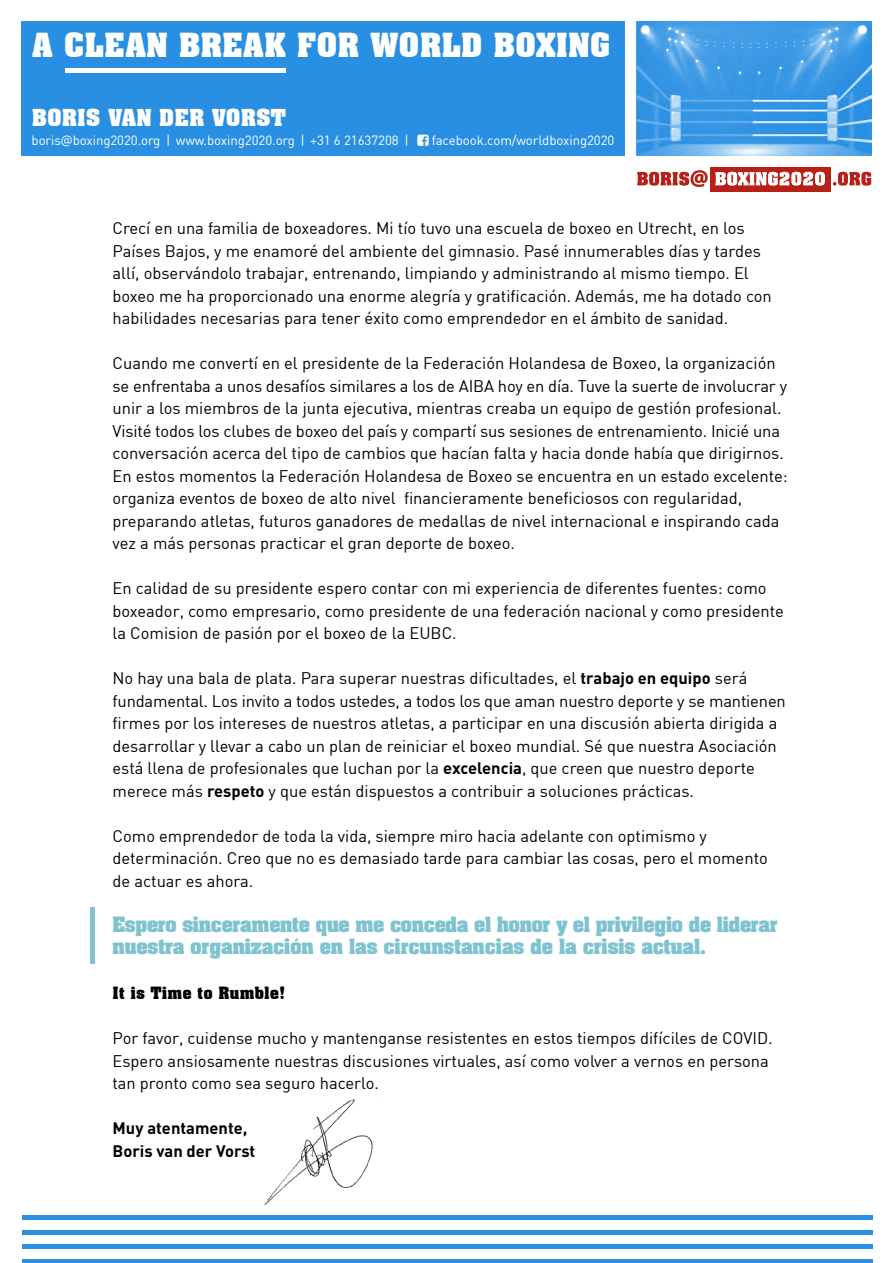
<style>
.page{position:relative;width:893px;height:1263px;background:#fff}
.page>*{position:absolute;margin:0;border:0;box-sizing:border-box;transform-origin:0 0}
.t1{font:700 32.4px "Aachen BT";color:#fff}
.t2{font:700 22.8px "Aachen BT";color:#fff}
.t3{font:700 18px/22.5px "Aachen";letter-spacing:-.01em;color:#80c3d0}
.t4{font:16.5px/22.5px "DIN";color:#000}
.t5{font:700 16.5px/22.5px "DIN";color:#000}
.t6{font:700 16.5px "Aachen BT";color:#000}
.t7{font:13.2px "DIN";letter-spacing:-.005em;color:#fff}
.s1{font-family:"Open Sans"}
.s2{font-weight:700}
</style>
<div class="page">
<hr style="left:22px;top:1216px;width:850px;height:4px;background:#298fe2">
<div style="left:22px;top:1230px;width:850px;height:5px;background:#298fe2"></div>
<hr style="left:22px;top:1245px;width:850px;height:4px;background:#298fe2">
<hr style="left:22px;top:1259px;width:850px;height:4px;background:#298fe2">
<img style="left:636px;top:21px;width:236px;height:135px">
<div style="left:21px;top:21px;width:603px;height:135px;background:#298fe2"></div>
<hr style="left:65px;top:69px;width:220px;height:4px;background:#fff">
<div style="left:710px;top:167px;width:120px;height:25px;background:#b62017"></div>
<svg style="left:832px;top:172px;width:39px;height:14px"></svg>
<svg style="left:715px;top:172px;width:110px;height:14px"></svg>
<svg style="left:637px;top:170px;width:70px;height:17px"></svg>
<hr style="left:90px;top:907px;width:4px;height:57px;background:#80c3d0">
<img style="left:264px;top:1099px;width:119px;height:106px">
<h1 class="t1" style="left:32px;top:25px;width:580px">A CLEAN BREAK FOR WORLD BOXING</h1>
<h2 class="t2" style="left:32px;top:103px;width:256px">BORIS VAN DER VORST</h2>
<p class="t7" style="left:32px;top:132px;width:378px">boris<span class="s1">@</span>boxing2020.org | www.boxing2020.org | +31 6 21637208 |</p>
<p class="t7" style="left:432px;top:132px;width:184px">facebook.com/worldboxing2020</p>
<p class="t4" style="left:112px;top:216px;width:660px">Crecí en una familia de boxeadores. Mi tío tuvo una escuela de boxeo en Utrecht, en los Países Bajos, y me enamoré del ambiente del gimnasio. Pasé innumerables días y tardes allí, observándolo trabajar, entrenando, limpiando y administrando al mismo tiempo. El boxeo me ha proporcionado una enorme alegría y gratificación. Además, me ha dotado con habilidades necesarias para tener éxito como emprendedor en el ámbito de sanidad.</p>
<p class="t4" style="left:112px;top:352px;width:676px">Cuando me convertí en el presidente de la Federación Holandesa de Boxeo, la organización se enfrentaba a unos desafíos similares a los de AIBA hoy en día. Tuve la suerte de involucrar y unir a los miembros de la junta ejecutiva, mientras creaba un equipo de gestión profesional.<br>Visité todos los clubes de boxeo del país y compartí sus sesiones de entrenamiento. Inicié una conversación acerca del tipo de cambios que hacían falta y hacia donde había que dirigirnos.<br>En estos momentos la Federación Holandesa de Boxeo se encuentra en un estado excelente: organiza eventos de boxeo de alto nivel financieramente beneficiosos con regularidad, preparando atletas, futuros ganadores de medallas de nivel internacional e inspirando cada vez a más personas practicar el gran deporte de boxeo.</p>
<p class="t4" style="left:112px;top:577px;width:672px">En calidad de su presidente espero contar con mi experiencia de diferentes fuentes: como boxeador, como empresario, como presidente de una federación nacional y como presidente la Comision de pasión por el boxeo de la EUBC.</p>
<p class="t4" style="left:112px;top:667px;width:674px">No hay una bala de plata. Para superar nuestras dificultades, el <span class="s2">trabajo en equipo</span> será fundamental. Los invito a todos ustedes, a todos los que aman nuestro deporte y se mantienen firmes por los intereses de nuestros atletas, a participar en una discusión abierta dirigida a desarrollar y llevar a cabo un plan de reiniciar el boxeo mundial. Sé que nuestra Asociación está llena de profesionales que luchan por la <span class="s2">excelencia</span>, que creen que nuestro deporte merece más <span class="s2">respeto</span> y que están dispuestos a contribuir a soluciones prácticas.</p>
<p class="t4" style="left:112px;top:824px;width:656px">Como emprendedor de toda la vida, siempre miro hacia adelante con optimismo y determinación. Creo que no es demasiado tarde para cambiar las cosas, pero el momento de actuar es ahora.</p>
<p class="t3" style="left:112px;top:912px;width:666px">Espero sinceramente que me conceda el honor y el privilegio de liderar nuestra organización en las circunstancias de la crisis actual.</p>
<p class="t6" style="left:112px;top:983px;width:174px">It is Time to Rumble!</p>
<p class="t4" style="left:112px;top:1026px;width:661px">Por favor, cuidense mucho y mantenganse resistentes en estos tiempos difíciles de COVID.<br>Espero ansiosamente nuestras discusiones virtuales, así como volver a vernos en persona tan pronto como sea seguro hacerlo.</p>
<p class="t5" style="left:112px;top:1116px;width:144px">Muy atentamente,<br>Boris van der Vorst</p>
</div>
